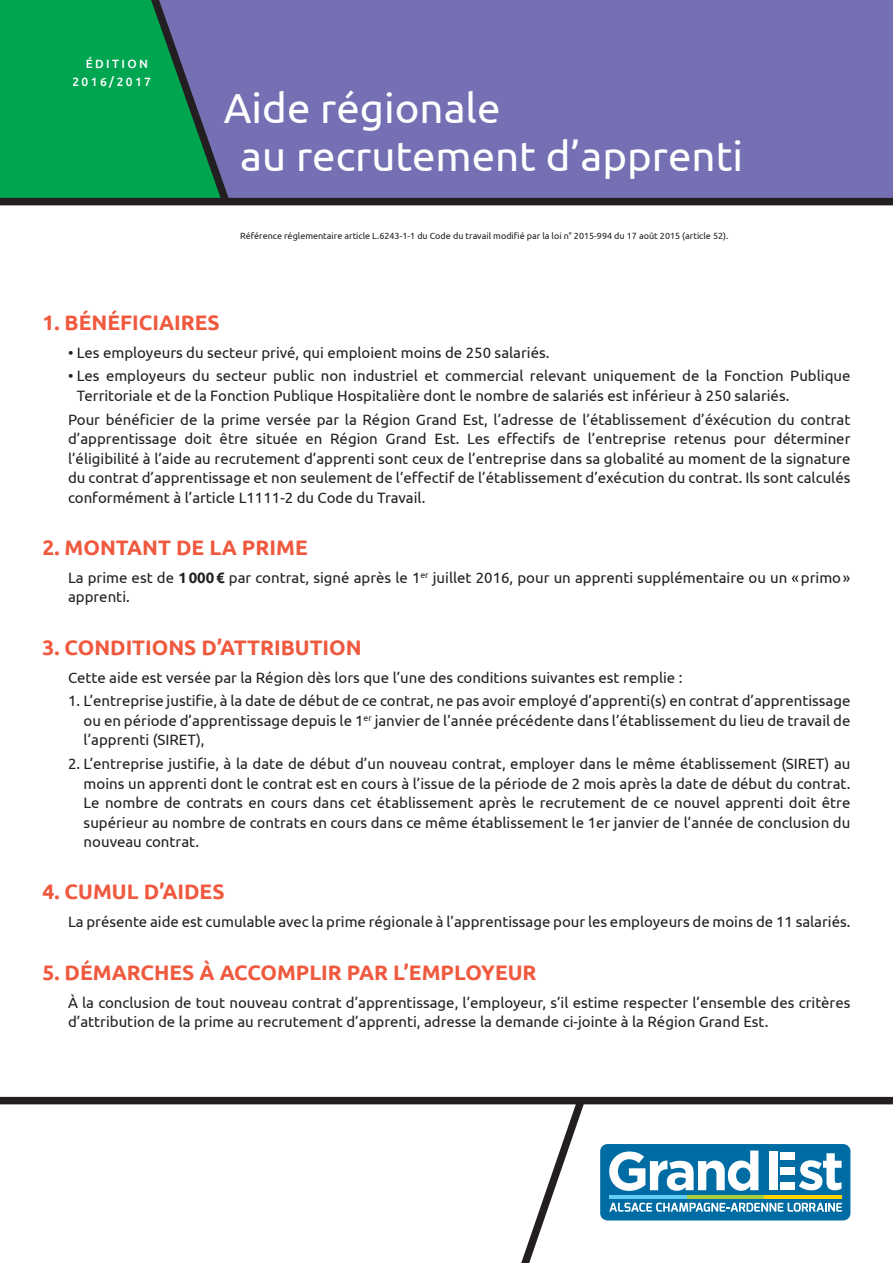
<style>
.page{position:relative;width:893px;height:1263px;background:#fff}
.page>*{position:absolute;margin:0;border:0;box-sizing:border-box;transform-origin:0 0}
.t1{font:42px "Ubuntu";color:#fff}
.petit_titre{font:700 21px "Ubuntu";color:#f0593e}
.texte_courant_1{font:15px/19.5px "Ubuntu";color:#231f20}
.t2{font:500 12px/18px "Ubuntu";letter-spacing:.2em;color:#fff;text-align:right}
.legende{font:9px "Ubuntu";color:#231f20}
.s1{font-weight:700}
</style>
<div class="page">
<div style="left:0;top:0;width:893px;height:202px;background:#756fb3"></div>
<div style="left:0;top:0;width:109px;height:198px;background:#00a54f"></div>
<svg style="left:109px;top:0;width:126px;height:206px"></svg>
<div style="left:0;top:198px;width:893px;height:7px;background:#231f20"></div>
<svg style="left:512px;top:1096px;width:78px;height:167px"></svg>
<div style="left:0;top:1097px;width:893px;height:7px;background:#231f20"></div>
<div style="left:600px;top:1144px;width:250px;height:76px;background:#006ca4;border-radius:7px"></div>
<svg style="left:609px;top:1203px;width:233px;height:9px"></svg>
<svg style="left:609px;top:1150px;width:149px;height:41px"></svg>
<svg style="left:799px;top:1153px;width:43px;height:37px"></svg>
<div style="left:780px;top:1182px;width:15px;height:8px;background:#fff"></div>
<div style="left:780px;top:1167px;width:15px;height:7px;background:#fff"></div>
<div style="left:780px;top:1152px;width:15px;height:7px;background:#fff"></div>
<div style="left:769px;top:1152px;width:8px;height:38px;background:#fff"></div>
<hr style="left:609px;top:1195px;width:78px;height:3px;background:#63cdf3">
<hr style="left:687px;top:1195px;width:77px;height:3px;background:#a6ce39">
<hr style="left:764px;top:1195px;width:78px;height:3px;background:#fed503">
<p class="t2" style="left:72px;top:54px;width:80px">ÉDITION<br>2016/2017</p>
<p class="t1" style="left:224px;top:82px;width:278px">Aide régionale</p>
<p class="t1" style="left:240px;top:130px;width:504px">au recrutement d’apprenti</p>
<p class="legende" style="left:240px;top:231px;width:490px">Référence réglementaire article L.6243-1-1 du Code du travail modifié par la loi n° 2015-994 du 17 août 2015 (article 52).</p>
<p class="petit_titre" style="left:43px;top:309px;width:179px">1. BÉNÉFICIAIRES</p>
<p class="texte_courant_1" style="left:68px;top:342px;width:483px">• Les employeurs du secteur privé, qui emploient moins de 250 salariés.</p>
<p class="texte_courant_1" style="left:77px;top:366px;width:775px;text-indent:-9px">• Les employeurs du secteur public non industriel et commercial relevant uniquement de la Fonction Publique<br>Territoriale et de la Fonction Publique Hospitalière dont le nombre de salariés est inférieur à 250 salariés.</p>
<p class="texte_courant_1" style="left:68px;top:409px;width:784px;text-align:justify">Pour bénéficier de la prime versée par la Région Grand Est, l’adresse de l’établissement d’éxécution du contrat d’apprentissage doit être située en Région Grand Est. Les effectifs de l’entreprise retenus pour déterminer l’éligibilité à l’aide au recrutement d’apprenti sont ceux de l’entreprise dans sa globalité au moment de la signature du contrat d’apprentissage et non seulement de l’effectif de l’établissement d’exécution du contrat. Ils sont calculés conformément à l’article L1111-2 du Code du Travail.</p>
<p class="petit_titre" style="left:43px;top:535px;width:267px">2. MONTANT DE LA PRIME</p>
<p class="texte_courant_1" style="left:68px;top:567px;width:784px">La prime est de <span class="s1">1000€</span> par contrat, signé après le 1<sup>er</sup> juillet 2016, pour un apprenti supplémentaire ou un «primo» apprenti.</p>
<p class="petit_titre" style="left:43px;top:634px;width:321px">3. CONDITIONS D’ATTRIBUTION</p>
<p class="texte_courant_1" style="left:68px;top:667px;width:616px">Cette aide est versée par la Région dès lors que l’une des conditions suivantes est remplie :</p>
<p class="texte_courant_1" style="left:84px;top:691px;width:768px;text-align:justify;text-indent:-16px">1. L’entreprise justifie, à la date de début de ce contrat, ne pas avoir employé d’apprenti(s) en contrat d’apprentissage ou en période d’apprentissage depuis le 1<sup>er</sup> janvier de l’année précédente dans l’établissement du lieu de travail de l’apprenti (SIRET),</p>
<p class="texte_courant_1" style="left:84px;top:754px;width:768px;text-align:justify;text-indent:-16px">2. L’entreprise justifie, à la date de début d’un nouveau contrat, employer dans le même établissement (SIRET) au moins un apprenti dont le contrat est en cours à l’issue de la période de 2 mois après la date de début du contrat.<br>Le nombre de contrats en cours dans cet établissement après le recrutement de ce nouvel apprenti doit être supérieur au nombre de contrats en cours dans ce même établissement le 1er janvier de l’année de conclusion du nouveau contrat.</p>
<p class="petit_titre" style="left:43px;top:879px;width:184px">4. CUMUL D’AIDES</p>
<p class="texte_courant_1" style="left:68px;top:912px;width:784px">La présente aide est cumulable avec la prime régionale à l’apprentissage pour les employeurs de moins de 11 salariés.</p>
<p class="petit_titre" style="left:43px;top:959px;width:496px">5. DÉMARCHES À ACCOMPLIR PAR L’EMPLOYEUR</p>
<p class="texte_courant_1" style="left:68px;top:992px;width:784px">À la conclusion de tout nouveau contrat d’apprentissage, l’employeur, s’il estime respecter l’ensemble des critères d’attribution de la prime au recrutement d’apprenti, adresse la demande ci-jointe à la Région Grand Est.</p>
</div>
